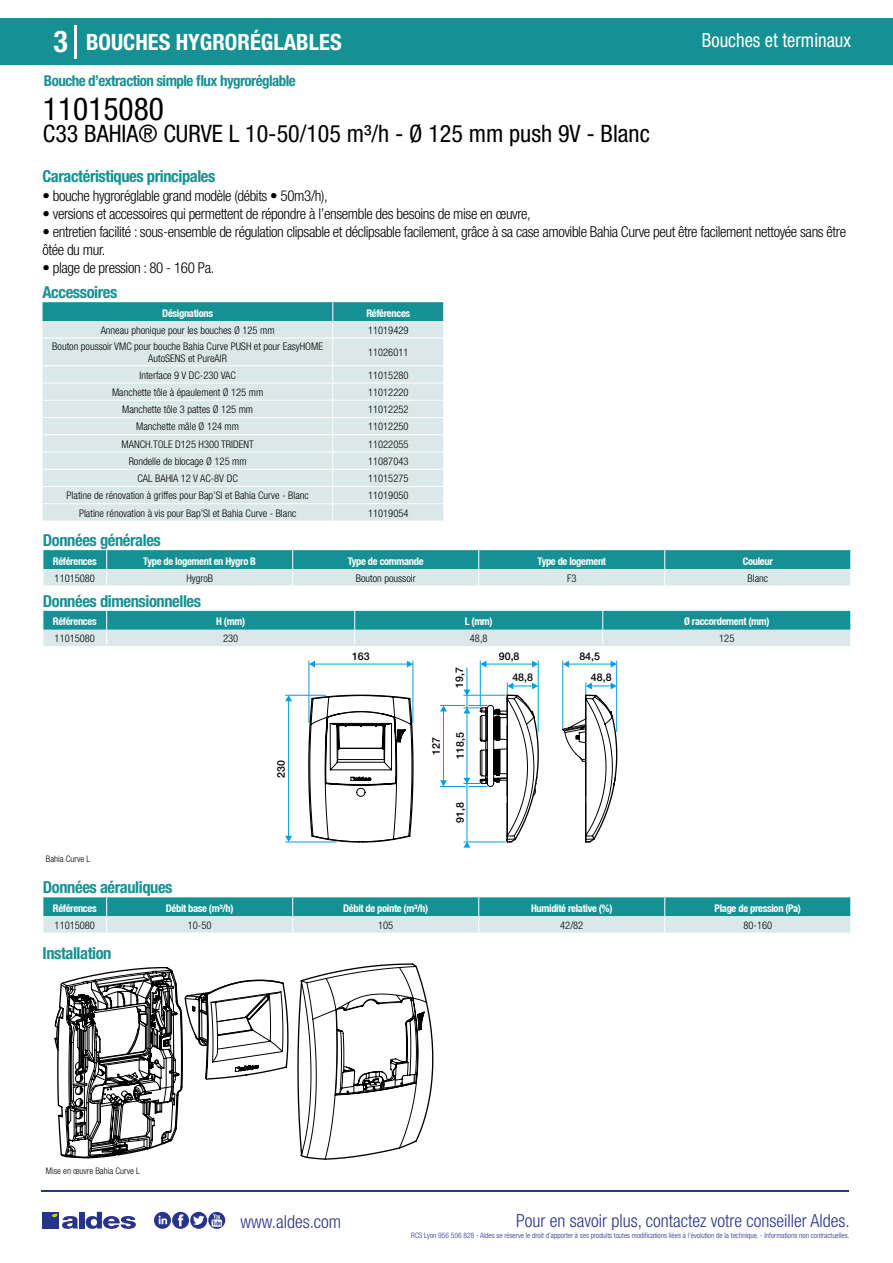
<style>
.page{position:relative;width:893px;height:1263px;background:#fff}
.page>*{position:absolute;margin:0;border:0;box-sizing:border-box;transform-origin:0 0}
.t1{font:condensed 31.5px "Helvetica Neue LT Std";color:#000}
.t2{font:700 condensed 30px "Helvetica Neue LT Std";color:#fff}
.t3{font:condensed 24px "Helvetica Neue LT Std";color:#000}
.t4{font:700 condensed 22.5px "Helvetica Neue LT Std";color:#fff}
.t5{font:condensed 19.5px "Helvetica Neue LT Std";color:#fff;scale:.95 1}
.t6{font:300 condensed 18px "Helvetica Neue";color:#28348b}
.t7{font:700 condensed 16.5px "Helvetica Neue LT Std";letter-spacing:-.025em;color:#169193}
.t8{font:300 condensed 15px/18px "Helvetica Neue LT Std";letter-spacing:-.025em;color:#000}
.t9{font:700 condensed 15px "Helvetica Neue LT Std";letter-spacing:-.035em;color:#169193}
.t10{font:500 10.65px "Helvetica Neue";color:#000}
.t11{font:300 condensed 10.5px/12.6px "Helvetica Neue";color:#000;text-align:center}
.t12{font:700 condensed 10.5px "Helvetica Neue";letter-spacing:-.03em;color:#fff}
.t13{font:300 condensed 9px "Helvetica Neue";color:#000}
.t14{font:300 condensed 7.5px "Helvetica Neue";color:#28348b}
</style>
<div class="page">
<div style="left:0;top:18px;width:893px;height:46px;background:#169193"></div>
<hr style="left:74px;top:25px;width:2px;height:33px;background:#fff">
<hr style="left:41px;top:1190px;width:808px;height:1px;background:#28348b">
<svg style="left:154px;top:1212px;width:71px;height:17px"></svg>
<div style="left:42px;top:1212px;width:17px;height:16px;background:#28348b"></div>
<div style="left:79px;top:1212px;width:5px;height:16px;background:#28348b"></div>
<svg style="left:86px;top:1212px;width:50px;height:17px"></svg>
<svg style="left:52px;top:1213px;width:26px;height:16px"></svg>
<svg style="left:43px;top:302px;width:401px;height:219px;background:#cce1e2"></svg>
<svg style="left:43px;top:550px;width:808px;height:36px;background:#75bbbc"></svg>
<svg style="left:43px;top:611px;width:808px;height:35px;background:#73babb"></svg>
<hr style="left:308px;top:661px;width:1px;height:62px;background:#009fe3">
<hr style="left:412px;top:661px;width:1px;height:62px;background:#009fe3">
<hr style="left:538px;top:661px;width:1px;height:71px;background:#009fe3">
<hr style="left:616px;top:661px;width:1px;height:71px;background:#009fe3">
<hr style="left:480px;top:661px;width:1px;height:46px;background:#009fe3">
<hr style="left:562px;top:661px;width:1px;height:67px;background:#009fe3">
<svg style="left:308px;top:694px;width:284px;height:149px"></svg>
<hr style="left:314px;top:663px;width:94px;height:1px;background:#009fe3">
<svg style="left:407px;top:661px;width:6px;height:6px"></svg>
<svg style="left:309px;top:661px;width:6px;height:6px"></svg>
<hr style="left:485px;top:663px;width:48px;height:1px;background:#009fe3">
<svg style="left:532px;top:661px;width:6px;height:6px"></svg>
<svg style="left:480px;top:661px;width:6px;height:6px"></svg>
<hr style="left:568px;top:663px;width:48px;height:1px;background:#009fe3">
<svg style="left:611px;top:661px;width:6px;height:6px"></svg>
<svg style="left:563px;top:661px;width:6px;height:6px"></svg>
<hr style="left:288px;top:700px;width:1px;height:137px;background:#009fe3">
<svg style="left:285px;top:696px;width:7px;height:5px"></svg>
<svg style="left:285px;top:836px;width:7px;height:5px"></svg>
<hr style="left:466px;top:667px;width:1px;height:175px;background:#009fe3">
<hr style="left:285px;top:695px;width:41px;height:1px;background:#009fe3">
<hr style="left:285px;top:841px;width:51px;height:1px;background:#009fe3">
<svg style="left:440px;top:682px;width:98px;height:166px"></svg>
<svg style="left:562px;top:682px;width:55px;height:159px"></svg>
<hr style="left:463px;top:841px;width:43px;height:1px;background:#009fe3">
<hr style="left:463px;top:695px;width:43px;height:1px;background:#009fe3">
<svg style="left:43px;top:897px;width:808px;height:36px;background:#76bbbd"></svg>
<svg style="left:55px;top:963px;width:378px;height:197px"></svg>
<h2 class="t2" style="left:54px;top:24px;width:16px">3</h2>
<h3 class="t4" style="left:86px;top:28px;width:257px">BOUCHES HYGRORÉGLABLES</h3>
<h3 class="t5" style="left:702px;top:29px;width:158px">Bouches et terminaux</h3>
<h3 class="t9" style="left:44px;top:71px;width:254px">Bouche d’extraction simple flux hygroréglable</h3>
<h1 class="t1" style="left:43px;top:91px;width:122px">11015080</h1>
<h3 class="t3" style="left:43px;top:120px;width:608px">C33 BAHIA® CURVE L 10-50/105 m³/h - Ø 125 mm push 9V - Blanc</h3>
<h3 class="t7" style="left:43px;top:166px;width:174px">Caractéristiques principales</h3>
<h3 class="t8" style="left:43px;top:187px;width:287px">• bouche hygroréglable grand modèle (débits • 50m3/h),</h3>
<h3 class="t8" style="left:43px;top:205px;width:490px">• versions et accessoires qui permettent de répondre à l’ensemble des besoins de mise en œuvre,</h3>
<h3 class="t8" style="left:43px;top:223px;width:805px">• entretien facilité : sous-ensemble de régulation clipsable et déclipsable facilement, grâce à sa case amovible Bahia Curve peut être facilement nettoyée sans être ôtée du mur.</h3>
<h3 class="t8" style="left:43px;top:259px;width:173px">• plage de pression : 80 - 160 Pa.</h3>
<h3 class="t7" style="left:43px;top:282px;width:76px">Accessoires</h3>
<p class="t12" style="left:162px;top:307px;width:52px">Désignations</p>
<p class="t12" style="left:366px;top:307px;width:45px">Références</p>
<p class="t11" style="left:101px;top:323px;width:175px">Anneau phonique pour les bouches Ø 125 mm</p>
<p class="t11" style="left:368px;top:323px;width:42px">11019429</p>
<p class="t11" style="left:52px;top:340px;width:272px">Bouton poussoir VMC pour bouche Bahia Curve PUSH et pour EasyHOME<br>AutoSENS et PureAIR</p>
<p class="t11" style="left:368px;top:346px;width:42px">11026011</p>
<p class="t11" style="left:139px;top:368px;width:98px">Interface 9 V DC-230 VAC</p>
<p class="t11" style="left:368px;top:368px;width:42px">11015280</p>
<p class="t11" style="left:112px;top:386px;width:153px">Manchette tôle à épaulement Ø 125 mm</p>
<p class="t11" style="left:368px;top:386px;width:42px">11012220</p>
<p class="t11" style="left:122px;top:403px;width:133px">Manchette tôle 3 pattes Ø 125 mm</p>
<p class="t11" style="left:368px;top:403px;width:42px">11012252</p>
<p class="t11" style="left:136px;top:420px;width:104px">Manchette mâle Ø 124 mm</p>
<p class="t11" style="left:368px;top:420px;width:42px">11012250</p>
<p class="t11" style="left:122px;top:437px;width:134px">MANCH.TOLE D125 H300 TRIDENT</p>
<p class="t11" style="left:368px;top:437px;width:42px">11022055</p>
<p class="t11" style="left:129px;top:455px;width:119px">Rondelle de blocage Ø 125 mm</p>
<p class="t11" style="left:368px;top:455px;width:42px">11087043</p>
<p class="t11" style="left:138px;top:472px;width:102px">CAL BAHIA 12 V AC-8V DC</p>
<p class="t11" style="left:368px;top:472px;width:42px">11015275</p>
<p class="t11" style="left:67px;top:489px;width:244px">Platine de rénovation à griffes pour Bap’SI et Bahia Curve - Blanc</p>
<p class="t11" style="left:368px;top:489px;width:42px">11019050</p>
<p class="t11" style="left:79px;top:506px;width:219px">Platine rénovation à vis pour Bap’SI et Bahia Curve - Blanc</p>
<p class="t11" style="left:368px;top:506px;width:42px">11019054</p>
<h3 class="t7" style="left:43px;top:530px;width:119px">Données générales</h3>
<p class="t12" style="left:53px;top:554px;width:45px">Références</p>
<p class="t12" style="left:143px;top:554px;width:114px">Type de logement en Hygro B</p>
<p class="t12" style="left:348px;top:554px;width:77px">Type de commande</p>
<p class="t12" style="left:537px;top:554px;width:70px">Type de logement</p>
<p class="t12" style="left:743px;top:554px;width:32px">Couleur</p>
<p class="t11" style="left:55px;top:571px;width:42px">11015080</p>
<p class="t11" style="left:186px;top:571px;width:28px">HygroB</p>
<p class="t11" style="left:356px;top:571px;width:61px">Bouton poussoir</p>
<p class="t11" style="left:567px;top:571px;width:11px">F3</p>
<p class="t11" style="left:747px;top:571px;width:22px">Blanc</p>
<h3 class="t7" style="left:43px;top:591px;width:160px">Données dimensionnelles</h3>
<p class="t12" style="left:53px;top:615px;width:45px">Références</p>
<p class="t12" style="left:216px;top:615px;width:30px">H (mm)</p>
<p class="t12" style="left:465px;top:615px;width:29px">L (mm)</p>
<p class="t12" style="left:684px;top:615px;width:87px">Ø raccordement (mm)</p>
<p class="t11" style="left:55px;top:632px;width:42px">11015080</p>
<p class="t11" style="left:223px;top:632px;width:17px">230</p>
<p class="t11" style="left:470px;top:632px;width:19px">48,8</p>
<p class="t11" style="left:719px;top:632px;width:17px">125</p>
<p class="t10" style="left:352px;top:650px;width:19px">163</p>
<p class="t10" style="left:499px;top:650px;width:22px">90,8</p>
<p class="t10" style="left:579px;top:650px;width:22px">84,5</p>
<p class="t10" style="left:512px;top:671px;width:22px">48,8</p>
<p class="t10" style="left:591px;top:671px;width:22px">48,8</p>
<p class="t10" style="left:453px;top:688px;width:22px;rotate:-90deg">19,7</p>
<p class="t10" style="left:275px;top:777px;width:19px;rotate:-90deg">230</p>
<p class="t10" style="left:430px;top:755px;width:19px;rotate:-90deg">127</p>
<p class="t10" style="left:454px;top:759px;width:28px;rotate:-90deg">118,5</p>
<p class="t10" style="left:454px;top:823px;width:22px;rotate:-90deg">91,8</p>
<p class="t13" style="left:46px;top:853px;width:46px">Bahia Curve L</p>
<h3 class="t7" style="left:43px;top:877px;width:131px">Données aérauliques</h3>
<p class="t12" style="left:53px;top:902px;width:45px">Références</p>
<p class="t12" style="left:166px;top:902px;width:69px">Débit base (m³/h)</p>
<p class="t12" style="left:343px;top:902px;width:87px">Débit de pointe (m³/h)</p>
<p class="t12" style="left:531px;top:902px;width:83px">Humidité relative (%)</p>
<p class="t12" style="left:715px;top:902px;width:88px">Plage de pression (Pa)</p>
<p class="t11" style="left:55px;top:918px;width:42px">11015080</p>
<p class="t11" style="left:188px;top:918px;width:25px">10-50</p>
<p class="t11" style="left:378px;top:918px;width:17px">105</p>
<p class="t11" style="left:560px;top:918px;width:25px">42/82</p>
<p class="t11" style="left:743px;top:918px;width:30px">80-160</p>
<h3 class="t7" style="left:43px;top:943px;width:70px">Installation</h3>
<p class="t13" style="left:46px;top:1165px;width:95px">Mise en œuvre Bahia Curve L</p>
<h3 class="t6" style="left:240px;top:1211px;width:102px">www.aldes.com</h3>
<h3 class="t6" style="left:516px;top:1211px;width:335px">Pour en savoir plus, contactez votre conseiller Aldes.</h3>
<p class="t14" style="left:411px;top:1230px;width:440px">RCS Lyon 956 506 828 - Aldes se réserve le droit d’apporter à ses produits toutes modifications liées à l’évolution de la technique. - Informations non contractuelles.</p>
</div>
